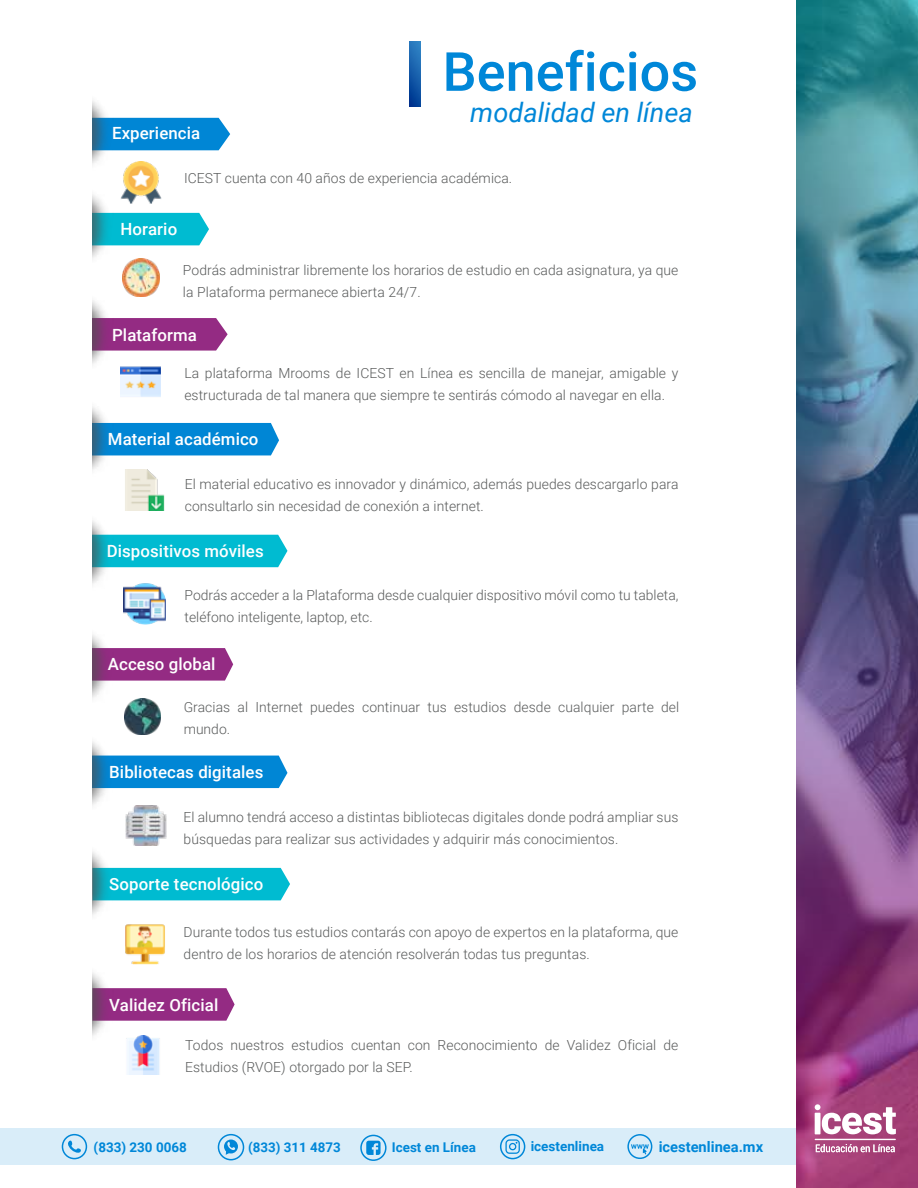
<style>
.page{position:relative;width:918px;height:1188px;background:#fff}
.page>*{position:absolute;margin:0;border:0;box-sizing:border-box;transform-origin:0 0}
.t1{font:500 54px "Roboto";color:#0087d8}
.t2{font:italic 27px "Roboto";color:#0087d8}
.t3{font:500 16.8px "Roboto";letter-spacing:.005em;color:#fff}
.t4{font:700 14.7px "Roboto";color:#0087d8}
.t5{font:300 13.95px/22px "Roboto";letter-spacing:.005em;color:#595b5b}
.t6{font:700 13.5px "Roboto";color:#0087d8}
.t7{font:700 13.35px "Roboto";color:#0087d8}
</style>
<div class="page">
<img style="left:796px;top:0;width:122px;height:1188px">
<svg style="left:410px;top:41px;width:11px;height:65px"></svg>
<div style="left:0;top:1128px;width:795px;height:37px;background:#d9edf9"></div>
<div style="left:360px;top:1135px;width:27px;height:26px;border:2px solid #0087d8;border-radius:50%"></div>
<svg style="left:366px;top:1141px;width:15px;height:14px"></svg>
<div style="left:218px;top:1134px;width:26px;height:26px;border:2px solid #0087d8;border-radius:50%"></div>
<svg style="left:224px;top:1140px;width:14px;height:15px"></svg>
<div style="left:62px;top:1134px;width:25px;height:25px;border:2px solid #0087d8;border-radius:50%"></div>
<svg style="left:68px;top:1141px;width:13px;height:12px"></svg>
<svg style="left:505px;top:1139px;width:15px;height:15px"></svg>
<div style="left:500px;top:1134px;width:25px;height:25px;border:2px solid #0087d8;border-radius:50%"></div>
<svg style="left:627px;top:1134px;width:25px;height:25px"></svg>
<svg style="left:153px;top:118px;width:77px;height:32px;background:#128ed7"></svg>
<img style="left:153px;top:165px;width:9px;height:37px">
<div style="left:153px;top:423px;width:126px;height:32px;background:#0086d5"></div>
<svg style="left:153px;top:213px;width:56px;height:32px;background:#15c0d4"></svg>
<img style="left:153px;top:262px;width:6px;height:32px">
<div style="left:153px;top:535px;width:134px;height:32px;background:#00bbd1"></div>
<svg style="left:153px;top:318px;width:75px;height:33px;background:#9e3f8e"></svg>
<img style="left:153px;top:366px;width:7px;height:31px">
<svg style="left:153px;top:648px;width:80px;height:33px;background:#9a388a"></svg>
<img style="left:153px;top:475px;width:12px;height:36px">
<div style="left:153px;top:756px;width:134px;height:32px;background:#0086d5"></div>
<img style="left:153px;top:701px;width:7px;height:32px">
<svg style="left:153px;top:988px;width:82px;height:33px;background:#9b398b"></svg>
<img style="left:153px;top:584px;width:13px;height:39px">
<div style="left:153px;top:868px;width:137px;height:32px;background:#00bbd1"></div>
<img style="left:153px;top:805px;width:13px;height:41px">
<img style="left:92px;top:100px;width:61px;height:43px">
<img style="left:92px;top:143px;width:61px;height:105px">
<img style="left:92px;top:248px;width:61px;height:107px">
<img style="left:92px;top:355px;width:61px;height:113px">
<img style="left:92px;top:468px;width:61px;height:114px">
<img style="left:92px;top:582px;width:61px;height:108px">
<img style="left:92px;top:690px;width:61px;height:110px">
<img style="left:92px;top:800px;width:61px;height:116px">
<img style="left:92px;top:972px;width:61px;height:103px">
<img style="left:125px;top:924px;width:40px;height:41px">
<img style="left:124px;top:1036px;width:36px;height:38px">
<svg style="left:816px;top:1144px;width:79px;height:8px"></svg>
<hr style="left:815px;top:1139px;width:81px;height:1px;background:#fff">
<svg style="left:815px;top:1104px;width:81px;height:30px"></svg>
<h1 class="t1" style="left:443px;top:34px;width:257px">Beneficios</h1>
<p class="t3" style="left:112px;top:122px;width:90px">Experiencia</p>
<h2 class="t2" style="left:470px;top:93px;width:224px">modalidad en línea</h2>
<p class="t5" style="left:184px;top:167px;width:330px">ICEST cuenta con 40 años de experiencia académica.</p>
<p class="t3" style="left:121px;top:218px;width:58px">Horario</p>
<p class="t5" style="left:183px;top:259px;width:497px">Podrás administrar libremente los horarios de estudio en cada asignatura, ya que la Plataforma permanece abierta 24/7.</p>
<p class="t3" style="left:112px;top:323px;width:86px">Plataforma</p>
<p class="t5" style="left:184px;top:361px;width:496px">La plataforma Mrooms de ICEST en Línea es sencilla de manejar, amigable y estructurada de tal manera que siempre te sentirás cómodo al navegar en ella.</p>
<p class="t3" style="left:108px;top:428px;width:152px">Material académico</p>
<p class="t5" style="left:185px;top:472px;width:495px">El material educativo es innovador y dinámico, además puedes descargarlo para consultarlo sin necesidad de conexión a internet.</p>
<p class="t3" style="left:107px;top:540px;width:159px">Dispositivos móviles</p>
<p class="t5" style="left:185px;top:584px;width:495px">Podrás acceder a la Plataforma desde cualquier dispositivo móvil como tu tableta, teléfono inteligente, laptop, etc.</p>
<p class="t3" style="left:108px;top:653px;width:109px">Acceso global</p>
<p class="t5" style="left:184px;top:695px;width:497px">Gracias al Internet puedes continuar tus estudios desde cualquier parte del mundo.</p>
<p class="t3" style="left:109px;top:760px;width:156px">Bibliotecas digitales</p>
<p class="t5" style="left:184px;top:805px;width:496px">El alumno tendrá acceso a distintas bibliotecas digitales donde podrá ampliar sus búsquedas para realizar sus actividades y adquirir más conocimientos.</p>
<p class="t3" style="left:109px;top:873px;width:156px">Soporte tecnológico</p>
<p class="t5" style="left:184px;top:920px;width:496px">Durante todos tus estudios contarás con apoyo de expertos en la plataforma, que dentro de los horarios de atención resolverán todas tus preguntas.</p>
<p class="t3" style="left:109px;top:993px;width:111px">Validez Oficial</p>
<p class="t5" style="left:185px;top:1033px;width:495px">Todos nuestros estudios cuentan con Reconocimiento de Validez Oficial de<br>Estudios (RVOE) otorgado por la SEP.</p>
<p class="t6" style="left:94px;top:1138px;width:95px">(833) 230 0068</p>
<p class="t7" style="left:248px;top:1138px;width:94px">(833) 311 4873</p>
<p class="t6" style="left:392px;top:1138px;width:86px">Icest en Línea</p>
<p class="t6" style="left:531px;top:1137px;width:75px">icestenlinea</p>
<p class="t4" style="left:659px;top:1136px;width:106px">icestenlinea.mx</p>
</div>
